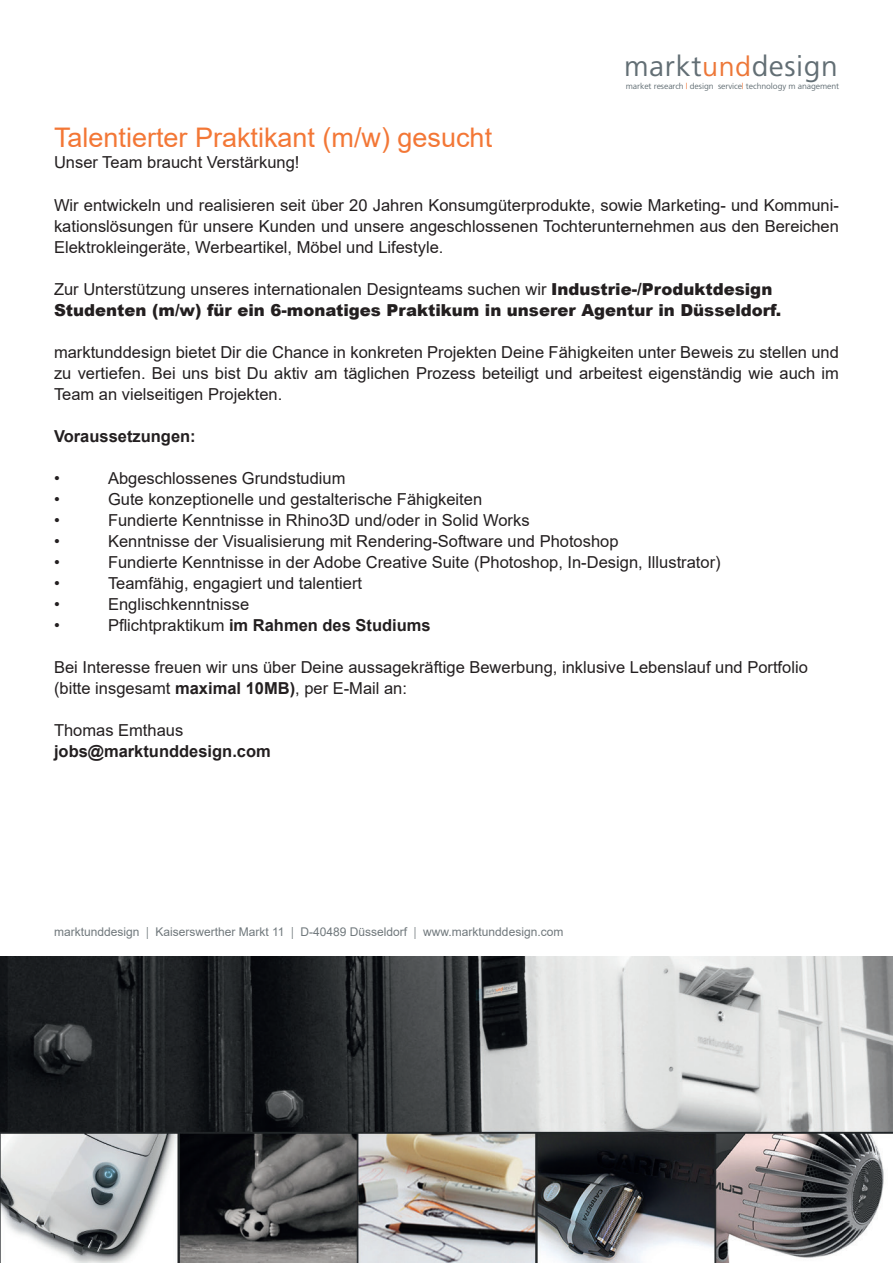
<style>
.page{position:relative;width:893px;height:1263px;background:#fff}
.page>*{position:absolute;margin:0;border:0;box-sizing:border-box;transform-origin:0 0}
.t1{font:28.65px "F Frutiger";letter-spacing:.02em;color:#626e74}
.t2{font:27px "Arial";color:#f37736}
.t3{font:16.5px/21px "Arial";color:#231f20;text-align:justify}
.t4{font:900 16.5px/21px "Arial";color:#231f20}
.t5{font:700 16.5px "Arial";color:#231f20}
.t6{font:12px "Arial";color:#70787c}
.t7{font:8.25px "F Frutiger";letter-spacing:-.01em;color:#626e74}
.s1{font-size:27.45px;color:#ed7738}
.s2{color:#ed7738}
.s3{font-weight:400}
.s4{font-weight:700}
.s5{font-family:"Avenir LT Std"}
</style>
<div class="page">
<img style="left:0;top:957px;width:893px;height:306px">
<h1 class="t1" style="left:624px;top:48px;width:215px">markt<span class="s1">und</span>design</h1>
<p class="t7" style="left:626px;top:81px;width:215px">market research <span class="s2">|</span> design service<span class="s2">|</span> technology m anagement</p>
<h2 class="t2" style="left:54px;top:119px;width:440px">Talentierter Praktikant (m/w) gesucht</h2>
<p class="t3" style="left:54px;top:152px;width:247px">Unser Team braucht Verstärkung!</p>
<p class="t3" style="left:54px;top:194px;width:786px">Wir entwickeln und realisieren seit über 20 Jahren Konsumgüterprodukte, sowie Marketing- und Kommuni&shy;kationslösungen für unsere Kunden und unsere angeschlossenen Tochterunternehmen aus den Bereichen Elektrokleingeräte, Werbeartikel, Möbel und Lifestyle.</p>
<p class="t4" style="left:54px;top:278px;width:729px"><span class="s3">Zur Unterstützung unseres internationalen Designteams suchen wir</span> Industrie-/Produktdesign<br>Studenten (m/w) für ein 6-monatiges Praktikum in unserer Agentur in Düsseldorf.</p>
<p class="t3" style="left:54px;top:341px;width:786px">marktunddesign bietet Dir die Chance in konkreten Projekten Deine Fähigkeiten unter Beweis zu stellen und zu vertiefen. Bei uns bist Du aktiv am täglichen Prozess beteiligt und arbeitest eigenständig wie auch im Team an vielseitigen Projekten.</p>
<p class="t5" style="left:54px;top:424px;width:143px">Voraussetzungen:</p>
<p class="t3" style="left:54px;top:467px;width:7px">•</p>
<p class="t3" style="left:108px;top:467px;width:239px">Abgeschlossenes Grundstudium</p>
<p class="t3" style="left:54px;top:488px;width:7px">•</p>
<p class="t3" style="left:108px;top:488px;width:376px">Gute konzeptionelle und gestalterische Fähigkeiten</p>
<p class="t3" style="left:54px;top:509px;width:7px">•</p>
<p class="t3" style="left:108px;top:509px;width:423px">Fundierte Kenntnisse in Rhino3D und/oder in Solid Works</p>
<p class="t3" style="left:54px;top:530px;width:7px">•</p>
<p class="t3" style="left:108px;top:530px;width:512px">Kenntnisse der Visualisierung mit Rendering-Software und Photoshop</p>
<p class="t3" style="left:54px;top:551px;width:7px">•</p>
<p class="t3" style="left:108px;top:551px;width:614px">Fundierte Kenntnisse in der Adobe Creative Suite (Photoshop, In-Design, Illustrator)</p>
<p class="t3" style="left:54px;top:572px;width:7px">•</p>
<p class="t3" style="left:108px;top:572px;width:256px">Teamfähig, engagiert und talentiert</p>
<p class="t3" style="left:54px;top:593px;width:7px">•</p>
<p class="t3" style="left:108px;top:593px;width:143px">Englischkenntnisse</p>
<p class="t3" style="left:54px;top:614px;width:7px">•</p>
<p class="t5" style="left:108px;top:613px;width:324px"><span class="s3">Pflichtpraktikum</span> im Rahmen des Studiums</p>
<p class="t3" style="left:54px;top:656px;width:755px">Bei Interesse freuen wir uns über Deine aussagekräftige Bewerbung, inklusive Lebenslauf und Portfolio (bitte insgesamt <span class="s4">maximal 10MB)</span>, per E-Mail an:</p>
<p class="t3" style="left:54px;top:719px;width:131px">Thomas Emthaus</p>
<p class="t5" style="left:54px;top:739px;width:218px">jobs@marktunddesign.com</p>
<p class="t6" style="left:54px;top:923px;width:511px">marktunddesign <span class="s5">|</span> Kaiserswerther Markt 11 <span class="s5">|</span> D-40489 Düsseldorf <span class="s5">|</span> www.marktunddesign.com</p>
</div>
